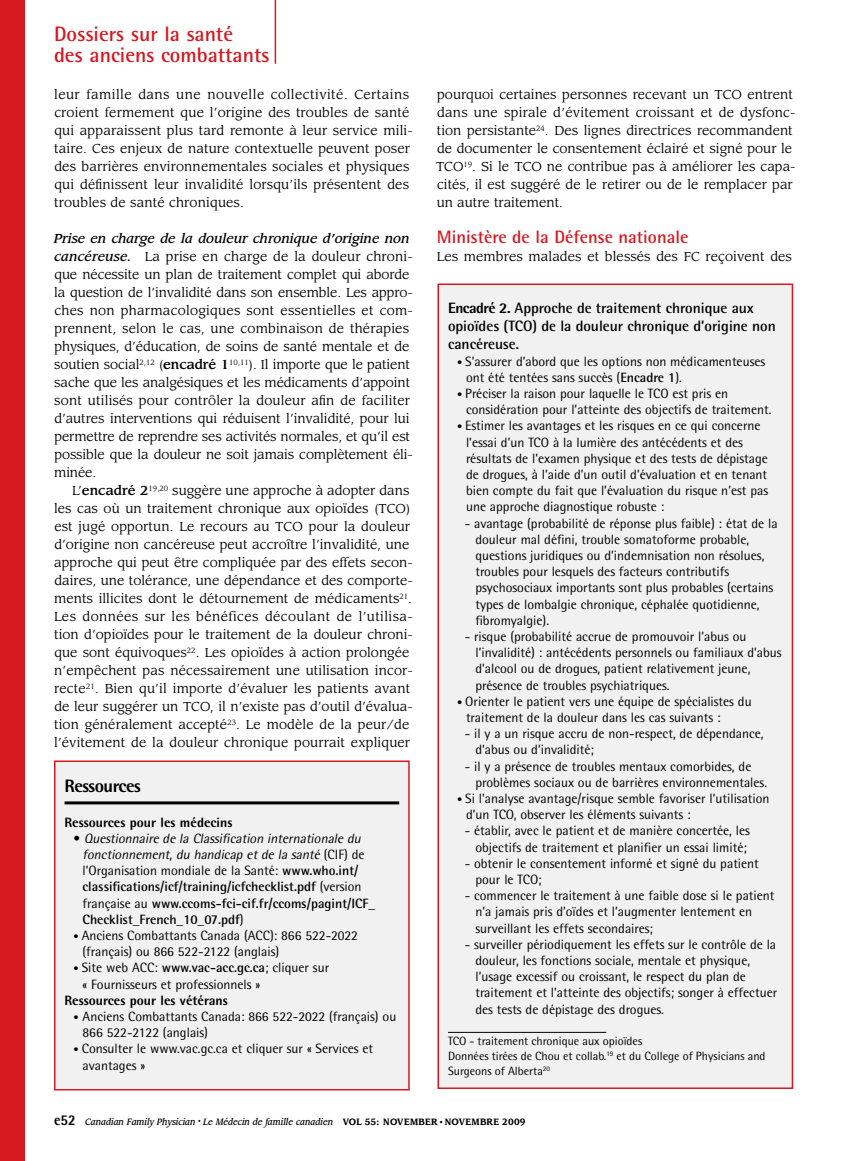
<style>
.page{position:relative;width:851px;height:1161px;background:#fff}
.page>*{position:absolute;margin:0;border:0;box-sizing:border-box;transform-origin:0 0}
.t1{font:700 21px/21px "Rotis Semi Sans Std";color:#d71920}
.t2{font:700 18px "Rotis Semi Sans Std";color:#d71920}
.t3{font:800 18px "Rotis Semi Sans Std";letter-spacing:-.03em;color:#000}
.t4{font:700 15px/18px "Rotis Semi Sans Std";color:#000}
.t5{font:13.5px/16.2px "Rotis Semi Sans Std";color:#000}
.t6{font:700 13.5px/16.2px "Rotis Semi Sans Std";color:#000}
.t7{font:800 13.5px "Rotis Semi Sans Std";color:#000}
.t8{font:12.75px/18px "Leawood Std";color:#000}
.t9{font:12px/15px "Rotis Semi Sans Std";color:#000}
.t10{font:italic 500 9px "Leawood Std";color:#000;scale:.9 1}
.s1{font-weight:500;font-style:italic}
.s2{font-weight:500}
.s3{font-weight:400}
.s4{font-weight:400;font-style:italic}
.s5{font-size:10.5px}
.s6{font-weight:700}
.s7{font-weight:800}
.s8{font-family:"Rotis Semi Sans Std";font-weight:800;font-style:normal;font-size:15px}
.s9{font-weight:700;font-style:normal}
.s10{font-family:"Times";font-weight:400;font-style:normal}
</style>
<div class="page">
<div style="left:0;top:0;width:24px;height:1161px;background:#d71920"></div>
<hr style="left:274px;top:0;width:2px;height:64px;background:#d71920">
<div style="left:438px;top:284px;width:354px;height:804px;background:#f1f1f2"></div>
<hr style="left:448px;top:1032px;width:158px;height:1px;background:#000">
<div style="left:437px;top:284px;width:356px;height:805px;border:2px solid #d71920"></div>
<div style="left:55px;top:761px;width:354px;height:329px;background:#f1f1f2"></div>
<hr style="left:64px;top:801px;width:335px;height:3px;background:#000">
<div style="left:54px;top:760px;width:356px;height:330px;border:2px solid #d71920"></div>
<h1 class="t1" style="left:54px;top:24px;width:217px">Dossiers sur la santé<br>des anciens combattants</h1>
<p class="t8" style="left:54px;top:86px;width:360px">leur famille dans une nouvelle collectivité. Certains croient fermement que l’origine des troubles de santé qui apparaissent plus tard remonte à leur service mili&shy;taire. Ces enjeux de nature contextuelle peuvent poser des barrières environnementales sociales et physiques qui définissent leur invalidité lorsqu’ils présentent des troubles de santé chroniques.</p>
<p class="t8" style="left:54px;top:230px;width:360px"><span class="s1">Prise en charge de la douleur chronique d’origine non cancéreuse.</span> La prise en charge de la douleur chroni&shy;que nécessite un plan de traitement complet qui aborde la question de l’invalidité dans son ensemble. Les appro&shy;ches non pharmacologiques sont essentielles et com&shy;prennent, selon le cas, une combinaison de thérapies physiques, d’éducation, de soins de santé mentale et de soutien social<sup>2,12</sup> (<span class="s2">encadré 1</span><sup>10,11</sup>). Il importe que le patient sache que les analgésiques et les médicaments d’appoint sont utilisés pour contrôler la douleur afin de faciliter d’autres interventions qui réduisent l’invalidité, pour lui permettre de reprendre ses activités normales, et qu’il est possible que la douleur ne soit jamais complètement éli&shy;minée.</p>
<p class="t8" style="left:54px;top:482px;width:360px;text-indent:18px">L’<span class="s2">encadré 2</span><sup>19,20</sup> suggère une approche à adopter dans les cas où un traitement chronique aux opioïdes (TCO) est jugé opportun. Le recours au TCO pour la douleur d’origine non cancéreuse peut accroître l’invalidité, une approche qui peut être compliquée par des effets secon&shy;daires, une tolérance, une dépendance et des comporte&shy;ments illicites dont le détournement de médicaments<sup>21</sup>.<br>Les données sur les bénéfices découlant de l’utilisa&shy;tion d’opioïdes pour le traitement de la douleur chroni&shy;que sont équivoques<sup>22</sup>. Les opioïdes à action prolongée n’empêchent pas nécessairement une utilisation incor&shy;recte<sup>21</sup>. Bien qu’il importe d’évaluer les patients avant de leur suggérer un TCO, il n’existe pas d’outil d’évalua&shy;tion généralement accepté<sup>23</sup>. Le modèle de la peur/de l’évitement de la douleur chronique pourrait expliquer</p>
<h2 class="t3" style="left:64px;top:775px;width:78px">Ressources</h2>
<p class="t7" style="left:64px;top:813px;width:169px">Ressources pour les médecins</p>
<p class="t6" style="left:82px;top:830px;width:294px;text-indent:-9px"><span class="s3">•</span> <span class="s4">Questionnaire de la Classification internationale du fonctionnement, du handicap et de la santé</span> <span class="s3">( C I F) d e l’Organisation mondiale de la Santé:</span> www.who.int/ classifications/icf/training/icfchecklist.pdf <span class="s3">(version française au</span> www.ccoms-fci-cif.fr/ccoms/pagint/ICF_ Checklist_French_10_07.pdf<span class="s3">)</span></p>
<p class="t5" style="left:82px;top:927px;width:277px;text-indent:-9px"><span class="s5">•</span> Anciens Combattants Canada (ACC): 866 522-2022 (français) ou 866 522-2122 (anglais)</p>
<p class="t5" style="left:82px;top:960px;width:248px;text-indent:-9px"><span class="s5">•</span> Site web ACC: <span class="s6">www.vac-acc.gc.ca</span>; cliquer sur « Fournisseurs et professionnels »</p>
<p class="t7" style="left:64px;top:992px;width:165px">Ressources pour les vétérans</p>
<p class="t5" style="left:83px;top:1008px;width:315px;text-indent:-9px"><span class="s5">•</span> Anciens Combattants Canada: 866 522-2022 (français) ou<br>866 522-2122 (anglais)</p>
<p class="t5" style="left:82px;top:1041px;width:292px;text-indent:-9px"><span class="s5">•</span> Consulter le www.vac.gc.ca et cliquer sur « Services et avantages »</p>
<p class="t8" style="left:436px;top:86px;width:361px">pourquoi certaines personnes recevant un TCO entrent dans une spirale d’évitement croissant et de dysfonc&shy;tion persistante<sup>24</sup>. Des lignes directrices recommandent de documenter le consentement éclairé et signé pour le TCO<sup>19</sup>. Si le TCO ne contribue pas à améliorer les capa&shy;cités, il est suggéré de le retirer ou de le remplacer par un autre traitement.</p>
<h2 class="t2" style="left:437px;top:226px;width:253px">Ministère de la Défense nationale</h2>
<p class="t8" style="left:437px;top:248px;width:357px">Les membres malades et blessés des FC reçoivent des</p>
<p class="t4" style="left:448px;top:299px;width:329px"><span class="s7">Encadré 2.</span> Approche de traitement chronique aux opioïdes (TCO) de la douleur chronique d’origine non cancéreuse.</p>
<p class="t5" style="left:466px;top:353px;width:301px;text-indent:-9px"><span class="s5">•</span> S’assurer d’abord que les options non médicamenteuses ont été tentées sans succès (<span class="s6">Encadre 1</span>).</p>
<p class="t5" style="left:466px;top:385px;width:307px;text-indent:-9px"><span class="s5">•</span> Préciser la raison pour laquelle le TCO est pris en considération pour l’atteinte des objectifs de traitement.</p>
<p class="t5" style="left:466px;top:418px;width:303px;text-indent:-9px"><span class="s5">•</span> Estimer les avantages et les risques en ce qui concerne l’essai d’un TCO à la lumière des antécédents et des résultats de l’examen physique et des tests de dépistage de drogues, à l’aide d’un outil d’évaluation et en tenant bien compte du fait que l’évaluation du risque n’est pas une approche diagnostique robuste :</p>
<p class="t5" style="left:475px;top:515px;width:304px;text-indent:-11px">- avantage (probabilité de réponse plus faible) : état de la douleur mal défini, trouble somatoforme probable, questions juridiques ou d’indemnisation non résolues, troubles pour lesquels des facteurs contributifs psychosociaux importants sont plus probables (certains types de lombalgie chronique, céphalée quotidienne, fibromyalgie).</p>
<p class="t5" style="left:475px;top:628px;width:308px;text-indent:-11px">- risque (probabilité accrue de promouvoir l’abus ou l’invalidité) : antécédents personnels ou familiaux d’abus d’alcool ou de drogues, patient relativement jeune, présence de troubles psychiatriques.</p>
<p class="t5" style="left:466px;top:693px;width:287px;text-indent:-9px"><span class="s5">•</span> Orienter le patient vers une équipe de spécialistes du traitement de la douleur dans les cas suivants :</p>
<p class="t5" style="left:475px;top:725px;width:290px;text-indent:-11px">- il y a un risque accru de non-respect, de dépendance, d‘abus ou d’invalidité;</p>
<p class="t5" style="left:475px;top:758px;width:293px;text-indent:-11px">- il y a présence de troubles mentaux comorbides, de problèmes sociaux ou de barrières environnementales.</p>
<p class="t5" style="left:466px;top:790px;width:305px;text-indent:-9px"><span class="s5">•</span> Si l’analyse avantage/risque semble favoriser l’utilisation d’un TCO, observer les éléments suivants :</p>
<p class="t5" style="left:464px;top:823px;width:287px;text-align:center">- établir, avec le patient et de manière concertée, les objectifs de traitement et planifier un essai limité;</p>
<p class="t5" style="left:475px;top:855px;width:285px;text-indent:-11px">- obtenir le consentement informé et signé du patient pour le TCO;</p>
<p class="t5" style="left:475px;top:887px;width:300px;text-indent:-11px">- commencer le traitement à une faible dose si le patient n’a jamais pris d’oïdes et l’augmenter lentement en surveillant les effets secondaires;</p>
<p class="t5" style="left:475px;top:936px;width:303px;text-indent:-11px">- surveiller périodiquement les effets sur le contrôle de la douleur, les fonctions sociale, mentale et physique, l’usage excessif ou croissant, le respect du plan de traitement et l’atteinte des objectifs; songer à effectuer des tests de dépistage des drogues.</p>
<p class="t9" style="left:448px;top:1033px;width:319px">TCO - traitement chronique aux opioïdes<br>Données tirées de Chou et collab.<sup>19</sup> et du College of Physicians and<br>Surgeons of Alberta<sup>20</sup></p>
<p class="t10" style="left:54px;top:1116px;width:525px"><span class="s8">e52</span> Canadian Family Physician <sup>•</sup> Le Médecin de famille canadien <span class="s9">VOL 55: NOVEMBER</span> <span class="s10">•</span> <span class="s9">NOVEMBRE 2009</span></p>
</div>
